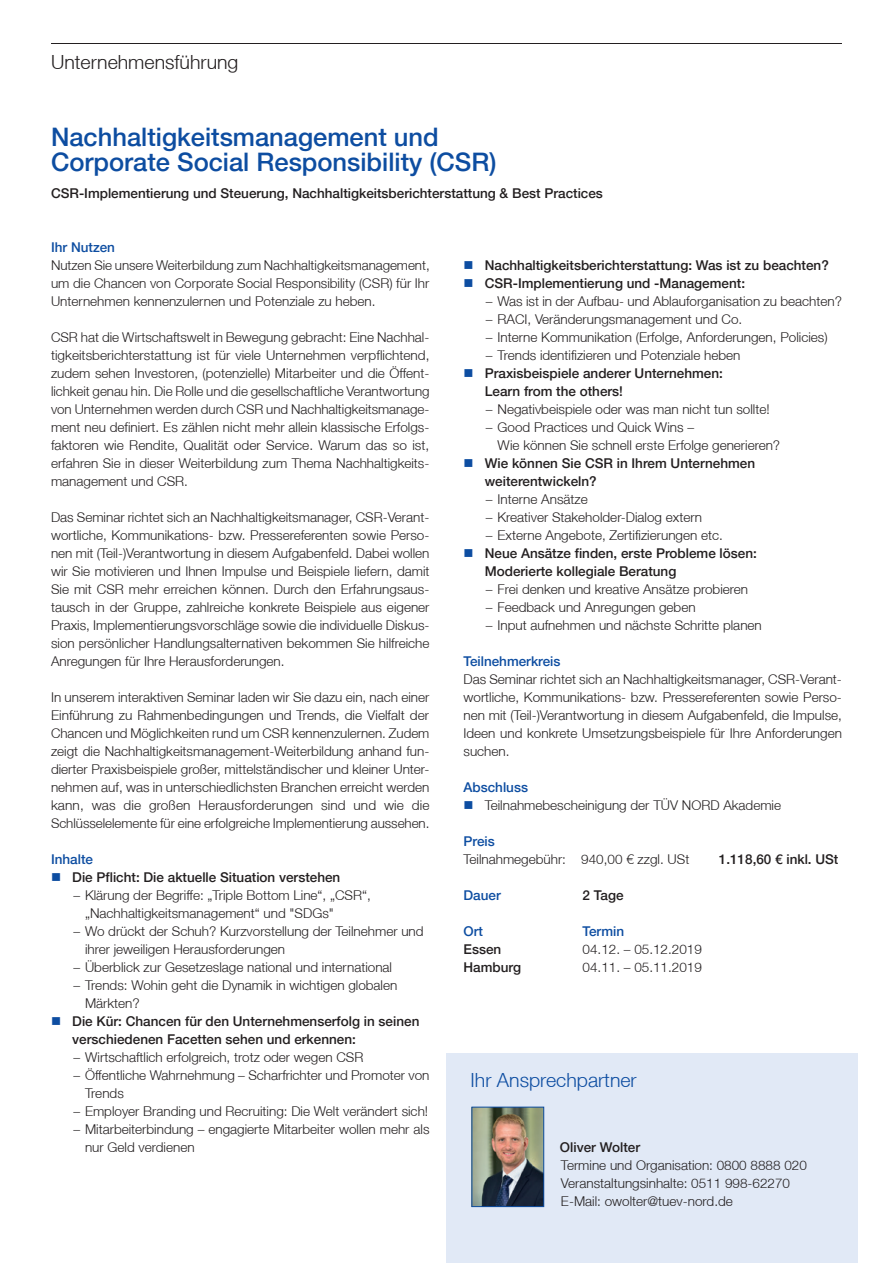
<style>
.page{position:relative;width:893px;height:1263px;background:#fff}
.page>*{position:absolute;margin:0;border:0;box-sizing:border-box;transform-origin:0 0}
.t1{font:500 25.5px/25.5px "Helvetica Neue LT";color:#0d4da1}
.t2{font:300 19.5px "Helvetica Neue LT";color:#231f20}
.t3{font:300 19.5px "Helvetica Neue LT";color:#0d4da1}
.t4{font:300 13.5px/18px "Helvetica Neue LT";color:#231f20}
.t5{font:500 13.5px/18px "Helvetica Neue LT";color:#231f20}
.t6{font:500 13.5px "Helvetica Neue LT";color:#0d4da1}
</style>
<div class="page">
<hr style="left:51px;top:43px;width:791px;height:1px;background:#231f20">
<div style="left:447px;top:1053px;width:411px;height:210px;background:#e1e9f6"></div>
<img style="left:474px;top:1109px;width:68px;height:96px">
<div style="left:472px;top:1107px;width:72px;height:100px;border:1px solid #0d4da1"></div>
<h2 class="t2" style="left:51px;top:50px;width:189px">Unternehmensführung</h2>
<h1 class="t1" style="left:51px;top:124px;width:447px">Nachhaltigkeitsmanagement und<br>Corporate Social Responsibility (CSR)</h1>
<p class="t5" style="left:51px;top:184px;width:553px">CSR-Implementierung und Steuerung, Nachhaltigkeitsberichterstattung &amp; Best Practices</p>
<p class="t6" style="left:51px;top:239px;width:66px">Ihr Nutzen</p>
<p class="t4" style="left:51px;top:256px;width:380px;text-align:justify">Nutzen Sie unsere Weiterbildung zum Nachhaltigkeitsmanagement, um die Chancen von Corporate Social Responsibility (CSR) für Ihr Unternehmen kennenzulernen und Potenziale zu heben.</p>
<p class="t4" style="left:51px;top:328px;width:380px;text-align:justify">CSR hat die Wirtschaftswelt in Bewegung gebracht: Eine Nachhal&shy;tigkeitsberichterstattung ist für viele Unternehmen verpflichtend, zudem sehen Investoren, (potenzielle) Mitarbeiter und die Öffent&shy;lichkeit genau hin. Die Rolle und die gesellschaftliche Verantwortung von Unternehmen werden durch CSR und Nachhaltigkeitsmanage&shy;ment neu definiert. Es zählen nicht mehr allein klassische Erfolgs&shy;faktoren wie Rendite, Qualität oder Service. Warum das so ist, erfahren Sie in dieser Weiterbildung zum Thema Nachhaltigkeits&shy;management und CSR.</p>
<p class="t4" style="left:51px;top:508px;width:380px;text-align:justify">Das Seminar richtet sich an Nachhaltigkeitsmanager, CSR-Verant&shy;wortliche, Kommunikations- bzw. Pressereferenten sowie Perso&shy;nen mit (Teil-)Verantwortung in diesem Aufgabenfeld. Dabei wollen wir Sie motivieren und Ihnen Impulse und Beispiele liefern, damit Sie mit CSR mehr erreichen können. Durch den Erfahrungsaus&shy;tausch in der Gruppe, zahlreiche konkrete Beispiele aus eigener Praxis, Implementierungsvorschläge sowie die individuelle Diskus&shy;sion persönlicher Handlungsalternativen bekommen Sie hilfreiche Anregungen für Ihre Herausforderungen.</p>
<p class="t4" style="left:51px;top:688px;width:380px;text-align:justify">In unserem interaktiven Seminar laden wir Sie dazu ein, nach einer Einführung zu Rahmenbedingungen und Trends, die Vielfalt der Chancen und Möglichkeiten rund um CSR kennenzulernen. Zudem zeigt die Nachhaltigkeitsmanagement-Weiterbildung anhand fun&shy;dierter Praxisbeispiele großer, mittelständischer und kleiner Unter&shy;nehmen auf, was in unterschiedlichsten Branchen erreicht werden kann, was die großen Herausforderungen sind und wie die Schlüsselelemente für eine erfolgreiche Implementierung aussehen.</p>
<p class="t6" style="left:51px;top:851px;width:44px">Inhalte</p>
<p class="t5" style="left:72px;top:868px;width:270px">Die Pflicht: Die aktuelle Situation verstehen</p>
<p class="t4" style="left:85px;top:886px;width:287px;text-indent:-12px">– Klärung der Begriffe: „Triple Bottom Line“, „CSR“, „Nachhaltigkeitsmanagement“ und "SDGs"</p>
<p class="t4" style="left:85px;top:922px;width:340px;text-indent:-12px">– Wo drückt der Schuh? Kurzvorstellung der Teilnehmer und ihrer jeweiligen Herausforderungen</p>
<p class="t4" style="left:73px;top:958px;width:320px">– Überblick zur Gesetzeslage national und international</p>
<p class="t4" style="left:85px;top:976px;width:314px;text-indent:-12px">– Trends: Wohin geht die Dynamik in wichtigen globalen<br>Märkten?</p>
<p class="t5" style="left:72px;top:1012px;width:349px">Die Kür: Chancen für den Unternehmenserfolg in seinen verschiedenen Facetten sehen und erkennen:</p>
<p class="t4" style="left:73px;top:1048px;width:292px">– Wirtschaftlich erfolgreich, trotz oder wegen CSR</p>
<p class="t4" style="left:85px;top:1066px;width:346px;text-indent:-12px">– Öffentliche Wahrnehmung – Scharfrichter und Promoter von<br>Trends</p>
<p class="t4" style="left:73px;top:1102px;width:356px">– Employer Branding und Recruiting: Die Welt verändert sich!</p>
<p class="t4" style="left:85px;top:1120px;width:346px;text-indent:-12px">– Mitarbeiterbindung – engagierte Mitarbeiter wollen mehr als nur Geld verdienen</p>
<p class="t5" style="left:485px;top:256px;width:346px">Nachhaltigkeitsberichterstattung: Was ist zu beachten?<br>CSR-Implementierung und -Management:</p>
<p class="t4" style="left:486px;top:292px;width:358px">– Was ist in der Aufbau- und Ablauforganisation zu beachten?</p>
<p class="t4" style="left:486px;top:310px;width:258px">– RACI, Veränderungsmanagement und Co.</p>
<p class="t4" style="left:486px;top:328px;width:343px">– Interne Kommunikation (Erfolge, Anforderungen, Policies)</p>
<p class="t4" style="left:486px;top:346px;width:256px">– Trends identifizieren und Potenziale heben</p>
<p class="t5" style="left:485px;top:364px;width:240px">Praxisbeispiele anderer Unternehmen:<br>Learn from the others!</p>
<p class="t4" style="left:486px;top:400px;width:285px">– Negativbeispiele oder was man nicht tun sollte!</p>
<p class="t4" style="left:497px;top:418px;width:284px;text-indent:-12px">– Good Practices und Quick Wins –<br>Wie können Sie schnell erste Erfolge generieren?</p>
<p class="t5" style="left:485px;top:454px;width:272px">Wie können Sie CSR in Ihrem Unternehmen weiterentwickeln?</p>
<p class="t4" style="left:486px;top:490px;width:103px">– Interne Ansätze</p>
<p class="t4" style="left:486px;top:508px;width:218px">– Kreativer Stakeholder-Dialog extern</p>
<p class="t4" style="left:486px;top:526px;width:239px">– Externe Angebote, Zertifizierungen etc.</p>
<p class="t5" style="left:485px;top:544px;width:274px">Neue Ansätze finden, erste Probleme lösen:<br>Moderierte kollegiale Beratung</p>
<p class="t4" style="left:486px;top:580px;width:264px">– Frei denken und kreative Ansätze probieren</p>
<p class="t4" style="left:486px;top:598px;width:211px">– Feedback und Anregungen geben</p>
<p class="t4" style="left:486px;top:616px;width:277px">– Input aufnehmen und nächste Schritte planen</p>
<p class="t6" style="left:463px;top:653px;width:99px">Teilnehmerkreis</p>
<p class="t4" style="left:463px;top:670px;width:380px;text-align:justify">Das Seminar richtet sich an Nachhaltigkeitsmanager, CSR-Verant&shy;wortliche, Kommunikations- bzw. Pressereferenten sowie Perso&shy;nen mit (Teil-)Verantwortung in diesem Aufgabenfeld, die Impulse, Ideen und konkrete Umsetzungsbeispiele für Ihre Anforderungen suchen.</p>
<p class="t6" style="left:463px;top:779px;width:66px">Abschluss</p>
<p class="t4" style="left:485px;top:796px;width:298px">Teilnahmebescheinigung der TÜV NORD Akademie</p>
<p class="t6" style="left:463px;top:833px;width:33px">Preis</p>
<p class="t4" style="left:463px;top:850px;width:227px">Teilnahmegebühr: 940,00 € zzgl. USt</p>
<p class="t5" style="left:719px;top:850px;width:121px">1.118,60 € inkl. USt</p>
<p class="t6" style="left:463px;top:887px;width:39px">Dauer</p>
<p class="t5" style="left:583px;top:886px;width:42px">2 Tage</p>
<p class="t6" style="left:463px;top:923px;width:21px">Ort</p>
<p class="t6" style="left:583px;top:923px;width:43px">Termin</p>
<p class="t5" style="left:463px;top:940px;width:39px">Essen</p>
<p class="t4" style="left:583px;top:940px;width:121px">04.12. – 05.12.2019</p>
<p class="t5" style="left:463px;top:958px;width:59px">Hamburg</p>
<p class="t4" style="left:583px;top:958px;width:121px">04.11. – 05.11.2019</p>
<h2 class="t3" style="left:471px;top:1068px;width:168px">Ihr Ansprechpartner</h2>
<p class="t5" style="left:560px;top:1138px;width:82px">Oliver Wolter</p>
<p class="t4" style="left:561px;top:1156px;width:247px">Termine und Organisation: 0800 8888 020<br>Veranstaltungsinhalte: 0511 998-62270<br>E-Mail: owolter@tuev-nord.de</p>
</div>
